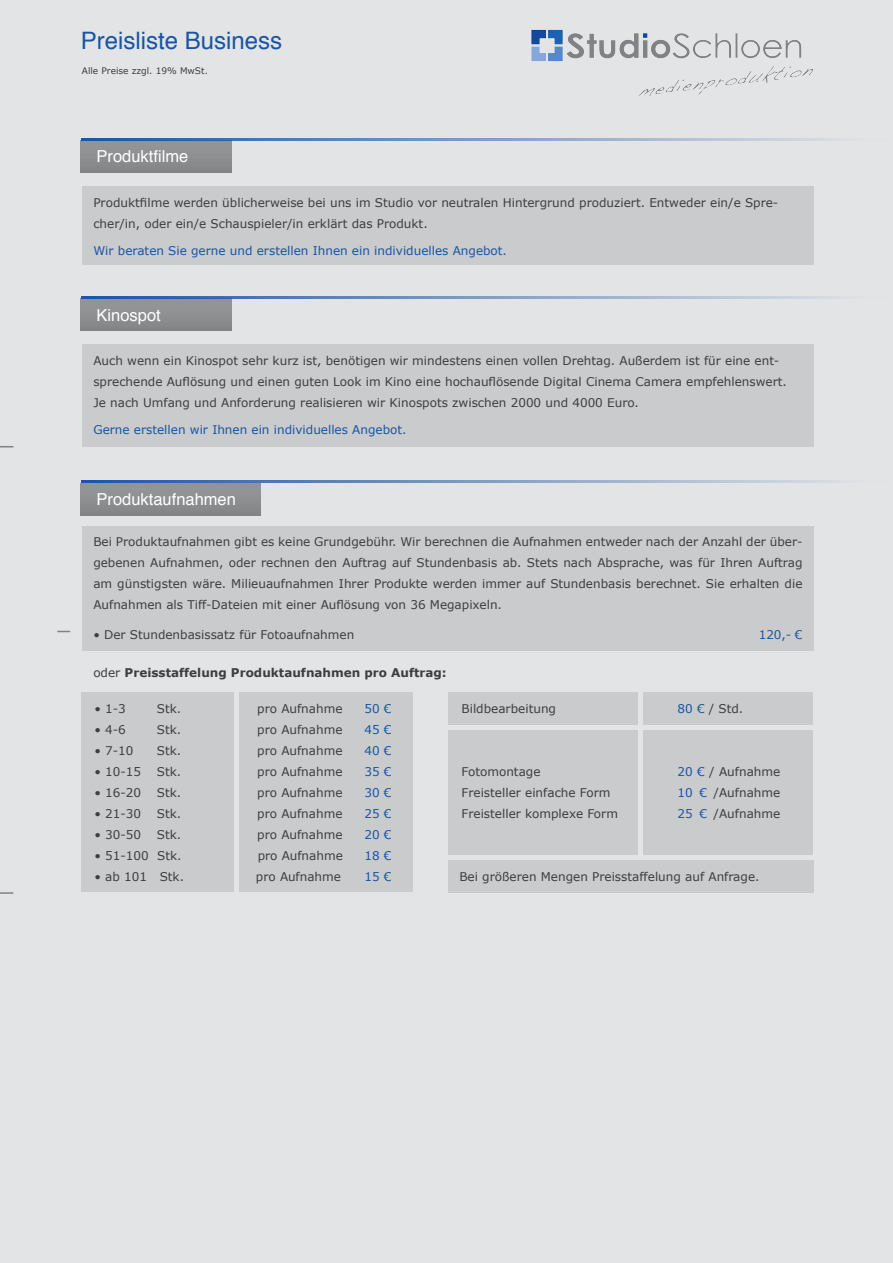
<style>
.page{position:relative;width:893px;height:1263px;background:#dddee0}
.page>*{position:absolute;margin:0;border:0;box-sizing:border-box;transform-origin:0 0}
.t1{font:24px "Helvetica";color:#1855a5}
.t2{font:16.5px "Helvetica";color:#fff}
.t3{font:12px/21px "Verdana";color:#3e3e3f}
.t4{font:12px "Verdana";color:#1855a5}
.t5{font:700 12px "Verdana";color:#3e3e3f}
.t6{font:9px "Verdana";color:#3e3e3f}
.s1{font-weight:400}
.s2{color:#1855a5}
</style>
<div class="page">
<svg style="left:0;top:892px;width:13px;height:2px"></svg>
<svg style="left:0;top:446px;width:13px;height:1px"></svg>
<svg style="left:57px;top:631px;width:13px;height:1px"></svg>
<div style="left:643px;top:692px;width:170px;height:33px;background:#cacbcd"></div>
<div style="left:448px;top:692px;width:190px;height:33px;background:#cacbcd"></div>
<div style="left:81px;top:483px;width:180px;height:32px;background:#8e9091"></div>
<hr style="left:81px;top:481px;width:808px;height:2px;background:#1855a5">
<div style="left:82px;top:526px;width:731px;height:125px;background:#cacbcd"></div>
<div style="left:81px;top:692px;width:152px;height:200px;background:#cacbcd"></div>
<div style="left:239px;top:692px;width:173px;height:200px;background:#cacbcd"></div>
<div style="left:643px;top:730px;width:170px;height:124px;background:#cacbcd"></div>
<div style="left:448px;top:730px;width:190px;height:124px;background:#cacbcd"></div>
<div style="left:448px;top:860px;width:365px;height:32px;background:#cacbcd"></div>
<div style="left:81px;top:140px;width:150px;height:32px;background:#8e9091"></div>
<hr style="left:81px;top:138px;width:808px;height:2px;background:#1855a5">
<div style="left:82px;top:186px;width:731px;height:78px;background:#cacbcd"></div>
<div style="left:81px;top:299px;width:150px;height:32px;background:#8d8f90"></div>
<hr style="left:81px;top:296px;width:808px;height:3px;background:#1855a5">
<div style="left:82px;top:344px;width:731px;height:103px;background:#cacbcd"></div>
<img style="left:531px;top:30px;width:282px;height:66px">
<p class="t1" style="left:81px;top:22px;width:203px">Preisliste Business</p>
<p class="t6" style="left:82px;top:65px;width:128px">Alle Preise zzgl. 19% MwSt.</p>
<p class="t2" style="left:97px;top:144px;width:93px">Produktfilme</p>
<p class="t3" style="left:93px;top:192px;width:686px">Produktfilme werden üblicherweise bei uns im Studio vor neutralen Hintergrund produziert. Entweder ein/e Spre&shy;cher/in, oder ein/e Schauspieler/in erklärt das Produkt.</p>
<p class="t4" style="left:93px;top:243px;width:415px">Wir beraten Sie gerne und erstellen Ihnen ein individuelles Angebot.</p>
<p class="t2" style="left:97px;top:302px;width:66px">Kinospot</p>
<p class="t3" style="left:93px;top:351px;width:695px">Auch wenn ein Kinospot sehr kurz ist, benötigen wir mindestens einen vollen Drehtag. Außerdem ist für eine ent&shy;sprechende Auflösung und einen guten Look im Kino eine hochauflösende Digital Cinema Camera empfehlenswert.<br>Je nach Umfang und Anforderung realisieren wir Kinospots zwischen 2000 und 4000 Euro.</p>
<p class="t4" style="left:93px;top:422px;width:315px">Gerne erstellen wir Ihnen ein individuelles Angebot.</p>
<p class="t2" style="left:97px;top:487px;width:141px">Produktaufnahmen</p>
<p class="t3" style="left:93px;top:531px;width:711px;text-align:justify">Bei Produktaufnahmen gibt es keine Grundgebühr. Wir berechnen die Aufnahmen entweder nach der Anzahl der über&shy;gebenen Aufnahmen, oder rechnen den Auftrag auf Stundenbasis ab. Stets nach Absprache, was für Ihren Auftrag am günstigsten wäre. Milieuaufnahmen Ihrer Produkte werden immer auf Stundenbasis berechnet. Sie erhalten die Aufnahmen als Tiff-Dateien mit einer Auflösung von 36 Megapixeln.</p>
<p class="t3" style="left:93px;top:624px;width:262px">• Der Stundenbasissatz für Fotoaufnahmen</p>
<p class="t4" style="left:759px;top:627px;width:45px">120,- €</p>
<p class="t5" style="left:93px;top:664px;width:355px"><span class="s1">oder</span> Preisstaffelung Produktaufnahmen pro Auftrag:</p>
<p class="t3" style="left:94px;top:699px;width:33px">• 1-3</p>
<p class="t3" style="left:157px;top:699px;width:26px">Stk.</p>
<p class="t3" style="left:257px;top:699px;width:87px">pro Aufnahme</p>
<p class="t4" style="left:364px;top:701px;width:29px">50 €</p>
<p class="t3" style="left:94px;top:720px;width:33px">• 4-6</p>
<p class="t3" style="left:157px;top:720px;width:26px">Stk.</p>
<p class="t3" style="left:257px;top:720px;width:87px">pro Aufnahme</p>
<p class="t4" style="left:364px;top:722px;width:29px">45 €</p>
<p class="t3" style="left:94px;top:741px;width:41px">• 7-10</p>
<p class="t3" style="left:157px;top:741px;width:26px">Stk.</p>
<p class="t3" style="left:257px;top:741px;width:87px">pro Aufnahme</p>
<p class="t4" style="left:364px;top:743px;width:29px">40 €</p>
<p class="t3" style="left:94px;top:762px;width:48px">• 10-15</p>
<p class="t3" style="left:157px;top:762px;width:26px">Stk.</p>
<p class="t3" style="left:257px;top:762px;width:87px">pro Aufnahme</p>
<p class="t4" style="left:364px;top:764px;width:29px">35 €</p>
<p class="t3" style="left:94px;top:783px;width:48px">• 16-20</p>
<p class="t3" style="left:157px;top:783px;width:26px">Stk.</p>
<p class="t3" style="left:257px;top:783px;width:87px">pro Aufnahme</p>
<p class="t4" style="left:364px;top:785px;width:29px">30 €</p>
<p class="t3" style="left:94px;top:804px;width:48px">• 21-30</p>
<p class="t3" style="left:157px;top:804px;width:26px">Stk.</p>
<p class="t3" style="left:257px;top:804px;width:87px">pro Aufnahme</p>
<p class="t4" style="left:364px;top:806px;width:29px">25 €</p>
<p class="t3" style="left:94px;top:825px;width:48px">• 30-50</p>
<p class="t3" style="left:157px;top:825px;width:26px">Stk.</p>
<p class="t3" style="left:257px;top:825px;width:87px">pro Aufnahme</p>
<p class="t4" style="left:364px;top:827px;width:29px">20 €</p>
<p class="t3" style="left:94px;top:846px;width:89px">• 51-100 Stk.</p>
<p class="t3" style="left:258px;top:846px;width:87px">pro Aufnahme</p>
<p class="t4" style="left:364px;top:848px;width:29px">18 €</p>
<p class="t3" style="left:94px;top:867px;width:91px">• ab 101 Stk.</p>
<p class="t3" style="left:256px;top:867px;width:87px">pro Aufnahme</p>
<p class="t4" style="left:364px;top:869px;width:29px">15 €</p>
<p class="t3" style="left:461px;top:699px;width:96px">Bildbearbeitung</p>
<p class="t3" style="left:677px;top:699px;width:67px"><span class="s2">80 €</span> / Std.</p>
<p class="t3" style="left:461px;top:762px;width:81px">Fotomontage</p>
<p class="t3" style="left:677px;top:762px;width:104px"><span class="s2">20 €</span> / Aufnahme</p>
<p class="t3" style="left:461px;top:783px;width:151px">Freisteller einfache Form</p>
<p class="t3" style="left:677px;top:783px;width:104px"><span class="s2">10 €</span> /Aufnahme</p>
<p class="t3" style="left:461px;top:804px;width:158px">Freisteller komplexe Form</p>
<p class="t3" style="left:677px;top:804px;width:104px"><span class="s2">25 €</span> /Aufnahme</p>
<p class="t3" style="left:459px;top:866px;width:302px">Bei größeren Mengen Preisstaffelung auf Anfrage.</p>
</div>
